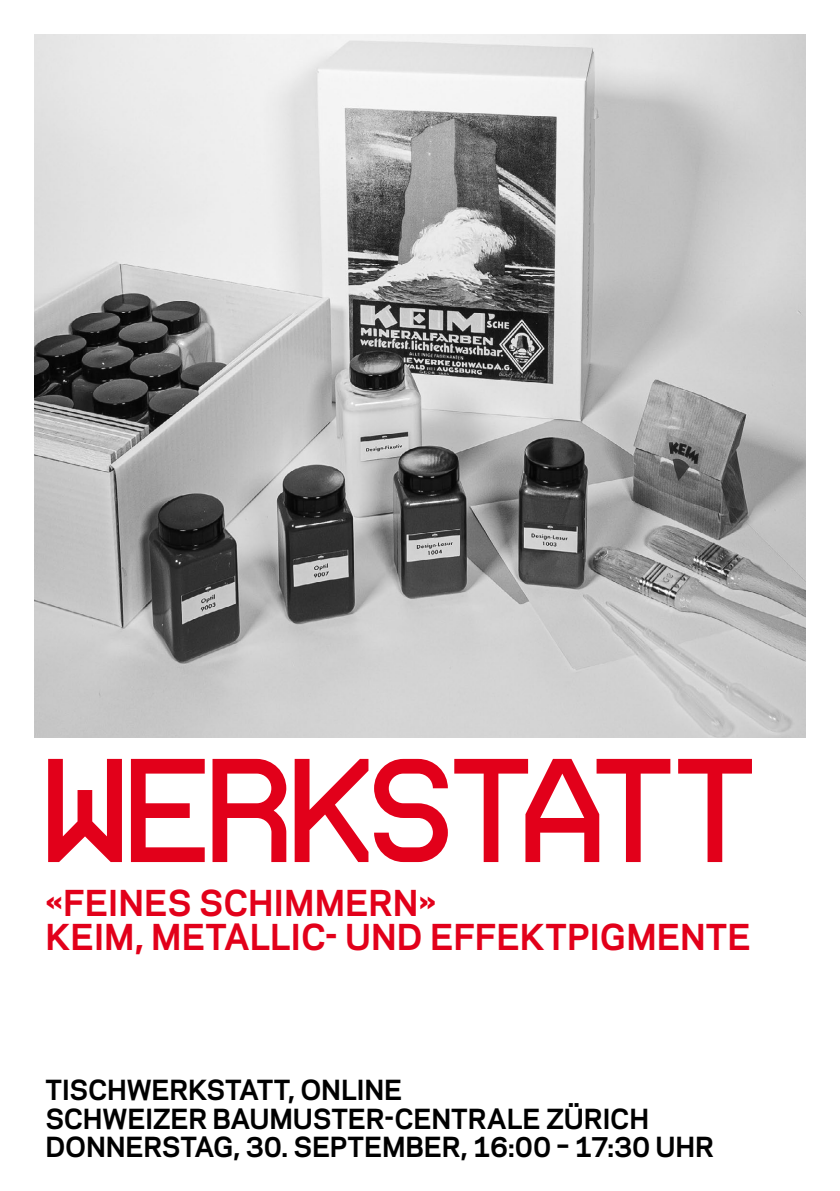
<style>
.page{position:relative;width:840px;height:1191px;background:#fff}
.page>*{position:absolute;margin:0;border:0;box-sizing:border-box;transform-origin:0 0}
.t1{font:144px "Auto Scape";letter-spacing:-.09em;color:#e2001a}
.t2{font:700 33.6px/34px "Galaxie Polaris";letter-spacing:-.005em;color:#e2001a}
.t3{font:700 26px/28.4px "Galaxie Polaris";letter-spacing:-.01em;color:#000}
</style>
<div class="page">
<img style="left:34px;top:34px;width:771px;height:703px">
<h1 class="t1" style="left:45px;top:727px;width:724px">WERKSTATT</h1>
<p class="t2" style="left:45px;top:884px;width:707px">«FEINES SCHIMMERN»<br>KEIM, METALLIC- UND EFFEKTPIGMENTE</p>
<p class="t3" style="left:45px;top:1074px;width:669px">TISCHWERKSTATT, ONLINE<br>SCHWEIZER BAUMUSTER-CENTRALE ZÜRICH<br>DONNERSTAG, 30. SEPTEMBER, 16:00 – 17:30 UHR</p>
</div>
